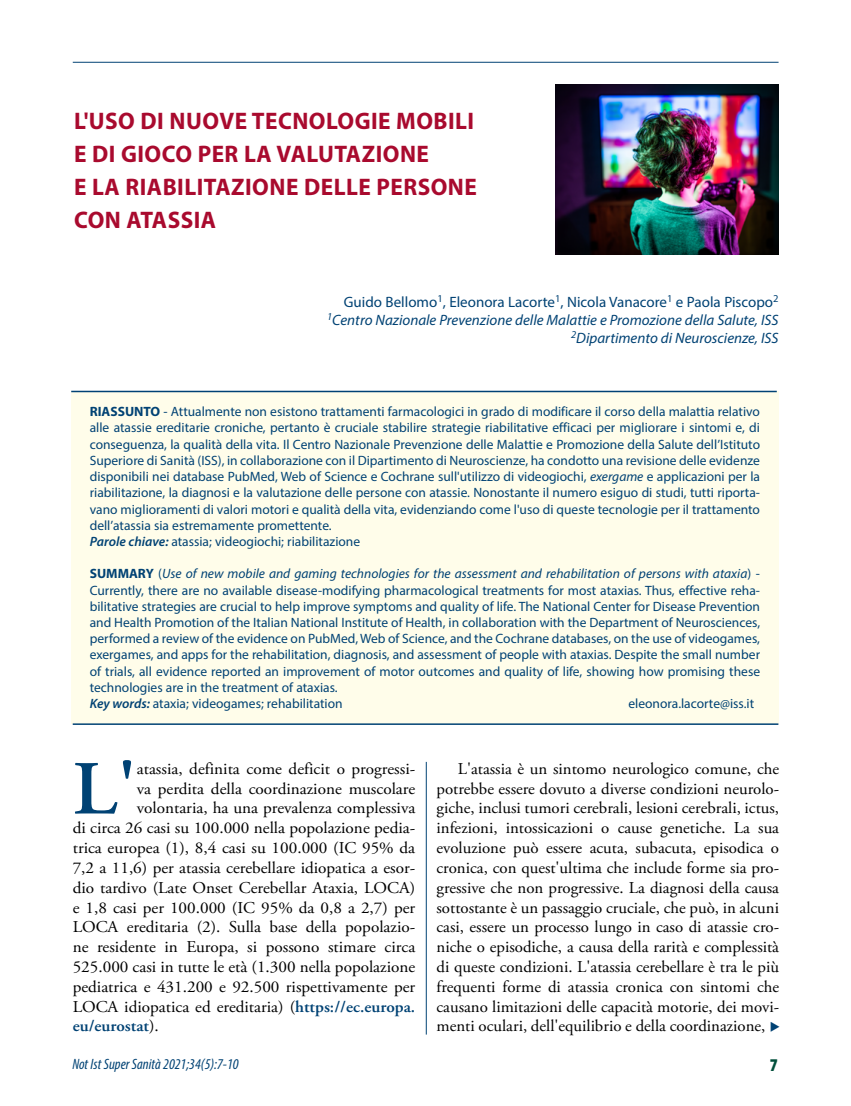
<style>
.page{position:relative;width:851px;height:1106px;background:#fff}
.page>*{position:absolute;margin:0;border:0;box-sizing:border-box;transform-origin:0 0}
.t1{font:600 76.2px "Adobe Garamond Pro";color:#004274;scale:1.04 1}
.t2{font:700 24px/33px "Myriad Pro";letter-spacing:.02em;color:#a90a2e}
.t3{font:900 condensed 18px "Myriad Pro";color:#014f3b}
.t4{font:16.5px/19.8px "Adobe Garamond Pro";color:#000;text-align:justify}
.t5{font:16.5px "Adobe Garamond Pro";color:#000;scale:1.04 1}
.t6{font:600 16.5px "Adobe Garamond Pro";color:#004274;scale:1.04 1}
.t7{font:italic 15px/18px "Myriad Pro";color:#004274;text-align:right}
.t8{font:italic condensed 15px "Myriad Pro";color:#004274}
.t9{font:13.5px/16.2px "Myriad Pro";color:#004274}
.s1{font-style:normal}
.s2{font-weight:700}
.s3{font-style:italic}
.s4{font-weight:600;font-style:italic}
.s5{font-weight:600;color:#004274}
.s6{font-weight:400;color:#000}
.s7{color:#004274}
</style>
<div class="page">
<hr style="left:73px;top:62px;width:705px;height:1px;background:#004274">
<img style="left:555px;top:85px;width:223px;height:170px">
<div style="left:71px;top:391px;width:707px;height:332px;background:#fffdea"></div>
<hr style="left:73px;top:723px;width:705px;height:2px;background:#004274">
<hr style="left:71px;top:391px;width:705px;height:1px;background:#004274">
<hr style="left:426px;top:762px;width:1px;height:272px;background:#004274">
<h2 class="t2" style="left:74px;top:103px;width:404px">L'USO DI NUOVE TECNOLOGIE MOBILI<br>E DI GIOCO PER LA VALUTAZIONE<br>E LA RIABILITAZIONE DELLE PERSONE<br>CON ATASSIA</h2>
<p class="t7" style="left:327px;top:293px;width:453px"><span class="s1">Guido Bellomo</span><sup>1</sup><span class="s1">, Eleonora Lacorte</span><sup>1</sup><span class="s1">, Nicola Vanacore</span><sup>1</sup> <span class="s1">e Paola Piscopo</span><sup>2<br></sup><sup>1</sup>Centro Nazionale Prevenzione delle Malattie e Promozione della Salute, ISS<br><sup>2</sup>Dipartimento di Neuroscienze, ISS</p>
<p class="t9" style="left:90px;top:403px;width:671px"><span class="s2">RIASSUNTO</span> - Attualmente non esistono trattamenti farmacologici in grado di modificare il corso della malattia relativo alle atassie ereditarie croniche, pertanto è cruciale stabilire strategie riabilitative efficaci per migliorare i sintomi e, di conseguenza, la qualità della vita. Il Centro Nazionale Prevenzione delle Malattie e Promozione della Salute dell’Istituto Superiore di Sanità (ISS), in collaborazione con il Dipartimento di Neuroscienze, ha condotto una revisione delle evidenze disponibili nei database PubMed, Web of Science e Cochrane sull'utilizzo di videogiochi, <span class="s3">exergame</span> e applicazioni per la riabilitazione, la diagnosi e la valutazione delle persone con atassie. Nonostante il numero esiguo di studi, tutti riporta&shy;vano miglioramenti di valori motori e qualità della vita, evidenziando come l'uso di queste tecnologie per il trattamento dell’atassia sia estremamente promettente.<br><span class="s4">Parole chiave:</span> atassia; videogiochi; riabilitazione</p>
<p class="t9" style="left:90px;top:565px;width:671px"><span class="s2">SUMMARY</span> (<span class="s3">Use of new mobile and gaming technologies for the assessment and rehabilitation of persons with ataxia</span>) - Currently, there are no available disease-modifying pharmacological treatments for most ataxias. Thus, effective reha&shy;bilitative strategies are crucial to help improve symptoms and quality of life. The National Center for Disease Prevention and Health Promotion of the Italian National Institute of Health, in collaboration with the Department of Neurosciences, performed a review of the evidence on PubMed, Web of Science, and the Cochrane databases, on the use of videogames, exergames, and apps for the rehabilitation, diagnosis, and assessment of people with ataxias. Despite the small number of trials, all evidence reported an improvement of motor outcomes and quality of life, showing how promising these technologies are in the treatment of ataxias.<br><span class="s4">Key words:</span> ataxia; videogames; rehabilitation</p>
<p class="t9" style="left:628px;top:695px;width:127px">eleonora.lacorte@iss.it</p>
<h1 class="t1" style="left:73px;top:745px;width:63px">L'</h1>
<p class="t5" style="left:137px;top:758px;width:269px">atassia, definita come deficit o progressi-</p>
<p class="t5" style="left:137px;top:778px;width:269px">va perdita della coordinazione muscolare</p>
<p class="t5" style="left:137px;top:798px;width:269px">volontaria, ha una prevalenza complessiva</p>
<p class="t5" style="left:73px;top:818px;width:331px">di circa 26 casi su 100.000 nella popolazione pedia-</p>
<p class="t5" style="left:73px;top:838px;width:331px">trica europea (1), 8,4 casi su 100.000 (IC 95% da</p>
<p class="t5" style="left:73px;top:857px;width:331px">7,2 a 11,6) per atassia cerebellare idiopatica a esor-</p>
<p class="t5" style="left:73px;top:877px;width:331px">dio tardivo (Late Onset Cerebellar Ataxia, LOCA)</p>
<p class="t5" style="left:73px;top:897px;width:331px">e 1,8 casi per 100.000 (IC 95% da 0,8 a 2,7) per</p>
<p class="t5" style="left:73px;top:917px;width:331px">LOCA ereditaria (2). Sulla base della popolazio-</p>
<p class="t5" style="left:73px;top:937px;width:331px">ne residente in Europa, si possono stimare circa</p>
<p class="t5" style="left:73px;top:956px;width:331px">525.000 casi in tutte le età (1.300 nella popolazione</p>
<p class="t5" style="left:73px;top:976px;width:331px">pediatrica e 431.200 e 92.500 rispettivamente per</p>
<p class="t5" style="left:73px;top:996px;width:331px">LOCA idiopatica ed ereditaria) (<span class="s5">https://ec.europa.</span></p>
<p class="t6" style="left:73px;top:1016px;width:84px">eu/eurostat<span class="s6">).</span></p>
<p class="t8" style="left:72px;top:1054px;width:168px">Not Ist Super Sanità 2021;34(5):7-10</p>
<p class="t4" style="left:436px;top:759px;width:345px;text-indent:21px">L'atassia è un sintomo neurologico comune, che potrebbe essere dovuto a diverse condizioni neurolo&shy;giche, inclusi tumori cerebrali, lesioni cerebrali, ictus, infezioni, intossicazioni o cause genetiche. La sua evoluzione può essere acuta, subacuta, episodica o cronica, con quest'ultima che include forme sia pro&shy;gressive che non progressive. La diagnosi della causa sottostante è un passaggio cruciale, che può, in alcuni casi, essere un processo lungo in caso di atassie cro&shy;niche o episodiche, a causa della rarità e complessità di queste condizioni. L'atassia cerebellare è tra le più frequenti forme di atassia cronica con sintomi che causano limitazioni delle capacità motorie, dei movi&shy;menti oculari, dell'equilibrio e della coordinazione, <span class="s7">◆</span></p>
<h3 class="t3" style="left:769px;top:1055px;width:9px">7</h3>
</div>
